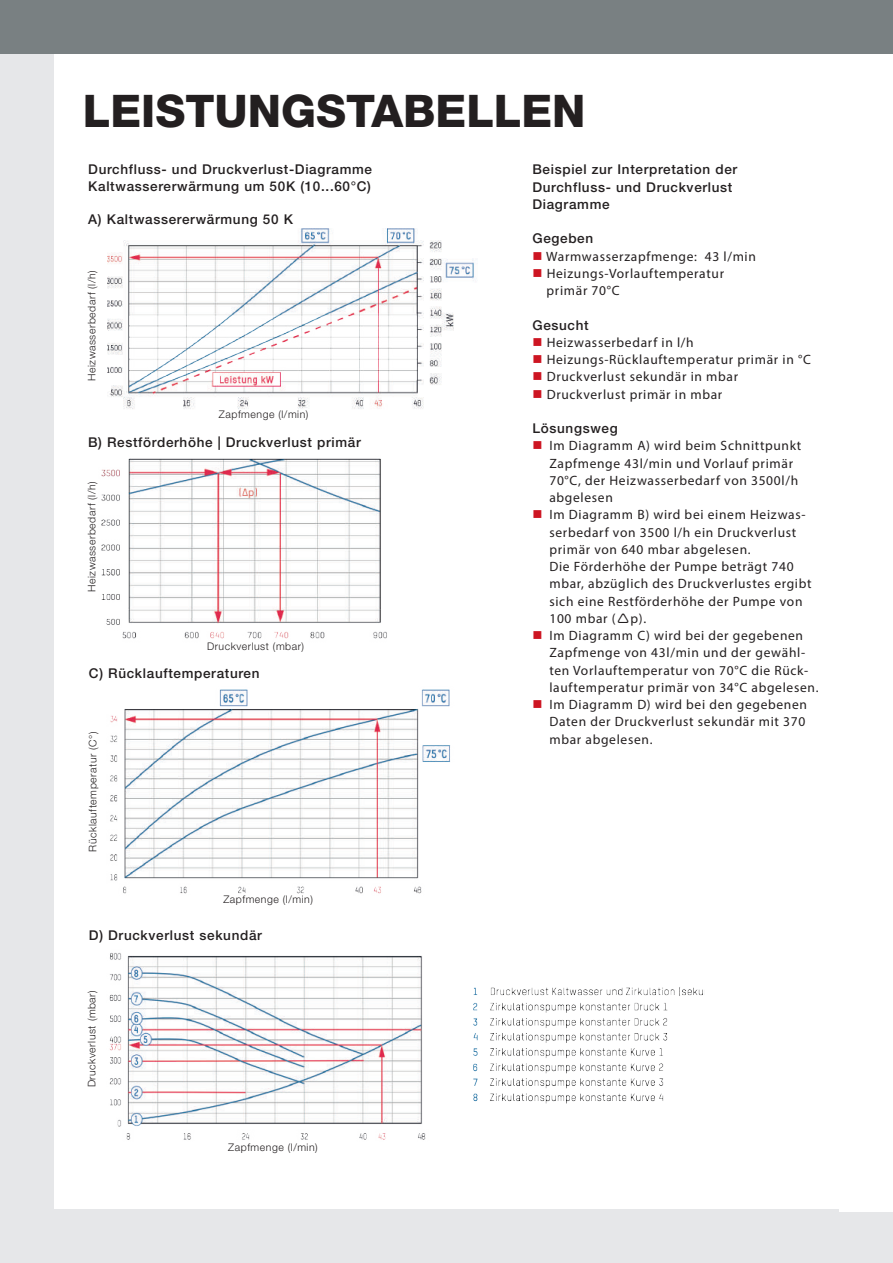
<style>
.page{position:relative;width:893px;height:1263px;background:#fff}
.page>*{position:absolute;margin:0;border:0;box-sizing:border-box;transform-origin:0 0}
.t1{font:800 45px "Helvetica Neue LT Std";color:#231f20}
.t2{font:13.5px/17.2px "Myriad Pro";letter-spacing:.05em;color:#231f20}
.t3{font:500 13.5px/17.2px "Helvetica Neue LT Pro";letter-spacing:.05em;color:#231f20}
.t4{font:300 10.5px "Helvetica Neue LT Pro";letter-spacing:.05em;color:#231f20}
.s1{color:#cd1522}
</style>
<div class="page">
<div style="left:0;top:1209px;width:893px;height:54px;background:#e6e7e9"></div>
<div style="left:0;top:0;width:54px;height:1263px;background:#e6e7e9"></div>
<div style="left:0;top:0;width:893px;height:54px;background:#798082"></div>
<div style="left:839px;top:54px;width:54px;height:1158px;background:#fff"></div>
<img style="left:110px;top:689px;width:340px;height:205px">
<img style="left:107px;top:228px;width:369px;height:181px">
<img style="left:109px;top:953px;width:317px;height:196px">
<img style="left:101px;top:458px;width:286px;height:181px">
<img style="left:473px;top:987px;width:230px;height:117px">
<h1 class="t1" style="left:83px;top:84px;width:504px">LEISTUNGSTABELLEN</h1>
<p class="t3" style="left:88px;top:160px;width:285px">Durchfluss- und Druckverlust-Diagramme<br>Kaltwassererwärmung um 50K (10...60°C)</p>
<p class="t3" style="left:532px;top:161px;width:206px">Beispiel zur Interpretation der<br>Durchfluss- und Druckverlust<br>Diagramme</p>
<p class="t3" style="left:532px;top:230px;width:62px">Gegeben</p>
<p class="t2" style="left:532px;top:247px;width:225px"><span class="s1">■</span> Warmwasserzapfmenge: 43 l/min</p>
<p class="t2" style="left:547px;top:264px;width:179px;text-indent:-14px"><span class="s1">■</span> Heizungs-Vorlauftemperatur primär 70°C</p>
<p class="t3" style="left:532px;top:316px;width:58px">Gesucht</p>
<p class="t2" style="left:532px;top:333px;width:163px"><span class="s1">■</span> Heizwasserbedarf in l/h</p>
<p class="t2" style="left:532px;top:351px;width:280px"><span class="s1">■</span> Heizungs-Rücklauftemperatur primär in °C</p>
<p class="t2" style="left:532px;top:368px;width:207px"><span class="s1">■</span> Druckverlust sekundär in mbar</p>
<p class="t2" style="left:532px;top:385px;width:191px"><span class="s1">■</span> Druckverlust primär in mbar</p>
<p class="t3" style="left:532px;top:420px;width:87px">Lösungsweg</p>
<p class="t2" style="left:549px;top:437px;width:253px;text-indent:-17px"><span class="s1">■</span> Im Diagramm A) wird beim Schnittpunkt<br>Zapfmenge 43l/min und Vorlauf primär<br>70°C, der Heizwasserbedarf von 3500l/h abgelesen</p>
<p class="t2" style="left:549px;top:506px;width:264px;text-indent:-17px"><span class="s1">■</span> Im Diagramm B) wird bei einem Heizwas&shy;serbedarf von 3500 l/h ein Druckverlust primär von 640 mbar abgelesen.<br>Die Förderhöhe der Pumpe beträgt 740 mbar, abzüglich des Druckverlustes ergibt sich eine Restförderhöhe der Pumpe von 100 mbar ( p).</p>
<p class="t2" style="left:549px;top:627px;width:271px;text-indent:-17px"><span class="s1">■</span> Im Diagramm C) wird bei der gegebenen Zapfmenge von 43l/min und der gewähl&shy;ten Vorlauftemperatur von 70°C die Rück&shy;lauftemperatur primär von 34°C abgelesen.</p>
<p class="t2" style="left:549px;top:696px;width:259px;text-indent:-17px"><span class="s1">■</span> Im Diagramm D) wird bei den gegebenen<br>Daten der Druckverlust sekundär mit 370 mbar abgelesen.</p>
<p class="t3" style="left:88px;top:210px;width:206px">A) Kaltwassererwärmung 50 K</p>
<p class="t4" style="left:85px;top:381px;width:112px;rotate:-90deg">Heizwasserbedarf (l/h)</p>
<p class="t4" style="left:219px;top:408px;width:91px">Zapfmenge (l/min)</p>
<p class="t3" style="left:88px;top:434px;width:274px">B) Restförderhöhe | Druckverlust primär</p>
<p class="t4" style="left:85px;top:592px;width:112px;rotate:-90deg">Heizwasserbedarf (l/h)</p>
<p class="t4" style="left:207px;top:639px;width:99px">Druckverlust (mbar)</p>
<p class="t3" style="left:89px;top:664px;width:172px">C) Rücklauftemperaturen</p>
<p class="t4" style="left:86px;top:851px;width:121px;rotate:-90deg">Rücklauftemperatur (C°)</p>
<p class="t4" style="left:223px;top:892px;width:91px">Zapfmenge (l/min)</p>
<p class="t3" style="left:89px;top:926px;width:175px">D) Druckverlust sekundär</p>
<p class="t4" style="left:85px;top:1087px;width:99px;rotate:-90deg">Druckverlust (mbar)</p>
<p class="t4" style="left:228px;top:1140px;width:91px">Zapfmenge (l/min)</p>
</div>
